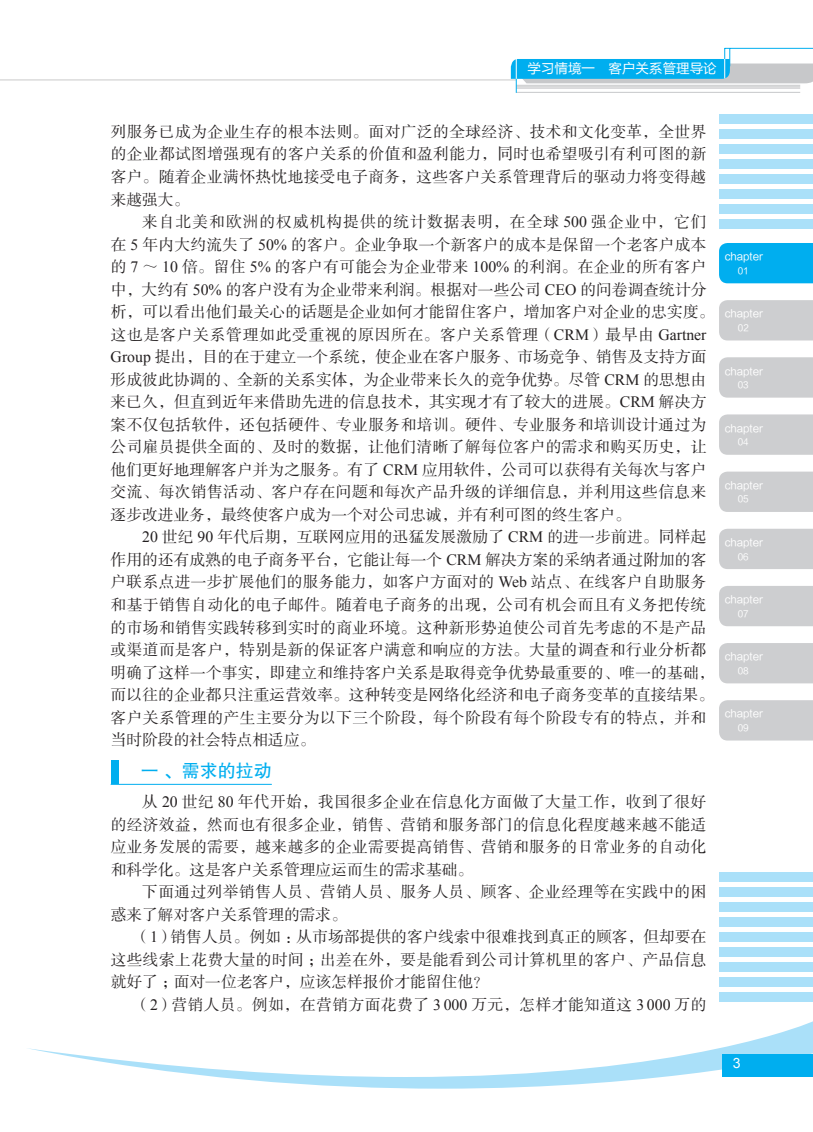
<style>
.page{position:relative;width:813px;height:1132px;background:#fff}
.page>*{position:absolute;margin:0;border:0;box-sizing:border-box;transform-origin:0 0}
.t1{font:18px "FZHTK GBK1 0";color:#00aeef}
.t2{font:15.75px/22.5px "FZSSK GBK1 0";letter-spacing:.015em;color:#231f20;text-align:justify}
.t3{font:14.1px "Arial";color:#fff}
.t4{font:13.5px "FZLTHK GBK1 0";color:#fff}
.t5{font:10.5px "FZLTHK GBK1 0";color:#fff}
.t6{font:9px "FZLTHK GBK1 0";color:#fff}
.s1{font-family:"Times New Roman"}
.s2{font-family:"Sim Sun"}
</style>
<div class="page">
<svg style="left:28px;top:1022px;width:784px;height:66px"></svg>
<div style="left:721px;top:1053px;width:91px;height:23px;background:#00aeef"></div>
<div style="left:718px;top:872px;width:94px;height:9px;background:#aae0f9"></div>
<div style="left:718px;top:887px;width:94px;height:9px;background:#aae0f9"></div>
<div style="left:718px;top:902px;width:94px;height:9px;background:#aae0f9"></div>
<div style="left:718px;top:917px;width:94px;height:9px;background:#aae0f9"></div>
<div style="left:718px;top:932px;width:94px;height:9px;background:#aae0f9"></div>
<div style="left:718px;top:947px;width:94px;height:9px;background:#aae0f9"></div>
<div style="left:718px;top:962px;width:94px;height:9px;background:#aae0f9"></div>
<div style="left:718px;top:977px;width:94px;height:9px;background:#aae0f9"></div>
<div style="left:718px;top:992px;width:94px;height:9px;background:#aae0f9"></div>
<div style="left:718px;top:114px;width:94px;height:10px;background:#aae0f9"></div>
<div style="left:718px;top:129px;width:94px;height:10px;background:#aae0f9"></div>
<div style="left:718px;top:144px;width:94px;height:10px;background:#aae0f9"></div>
<div style="left:718px;top:159px;width:94px;height:10px;background:#aae0f9"></div>
<div style="left:718px;top:174px;width:94px;height:10px;background:#aae0f9"></div>
<div style="left:718px;top:189px;width:94px;height:10px;background:#aae0f9"></div>
<div style="left:718px;top:204px;width:94px;height:10px;background:#aae0f9"></div>
<div style="left:718px;top:219px;width:94px;height:10px;background:#aae0f9"></div>
<div style="left:719px;top:243px;width:93px;height:40px;background:#00aeef"></div>
<div style="left:719px;top:300px;width:93px;height:40px;background:#cdced0"></div>
<div style="left:719px;top:357px;width:93px;height:40px;background:#cdced0"></div>
<div style="left:719px;top:414px;width:93px;height:40px;background:#cdced0"></div>
<div style="left:719px;top:471px;width:93px;height:41px;background:#cdced0"></div>
<div style="left:719px;top:528px;width:93px;height:41px;background:#cdced0"></div>
<div style="left:719px;top:586px;width:93px;height:40px;background:#cdced0"></div>
<div style="left:719px;top:643px;width:93px;height:40px;background:#cdced0"></div>
<div style="left:719px;top:700px;width:93px;height:40px;background:#cdced0"></div>
<hr style="left:13px;top:79px;width:503px;height:1px;background:#231f20">
<hr style="left:516px;top:85px;width:283px;height:1px;background:#c7c8ca">
<hr style="left:516px;top:86px;width:283px;height:1px;background:#c7c8ca">
<hr style="left:516px;top:88px;width:283px;height:1px;background:#c7c8ca">
<hr style="left:516px;top:92px;width:283px;height:1px;background:#c7c8ca">
<hr style="left:515px;top:60px;width:1px;height:33px;background:#00aeef">
<svg style="left:510px;top:48px;width:302px;height:35px"></svg>
<svg style="left:0;top:79px;width:13px;height:1px"></svg>
<hr style="left:111px;top:783px;width:161px;height:1px;background:#00aeef">
<div style="left:111px;top:760px;width:7px;height:23px;background:#00aeef"></div>
<p class="t4" style="left:527px;top:61px;width:190px">学习情境一 客户关系管理导论</p>
<p class="t2" style="left:111px;top:121px;width:597px">列服务已成为企业生存的根本法则。面对广泛的全球经济、技术和文化变革，全世界的企业都试图增强现有的客户关系的价值和盈利能力，同时也希望吸引有利可图的新客户。随着企业满怀热忱地接受电子商务，这些客户关系管理背后的驱动力将变得越来越强大。</p>
<p class="t2" style="left:111px;top:211px;width:605px;text-align:left;text-indent:32px">来自北美和欧洲的权威机构提供的统计数据表明，在全球 <span class="s1">500</span> 强企业中，它们在 <span class="s1">5</span> 年内大约流失了 <span class="s1">50%</span> 的客户。企业争取一个新客户的成本是保留一个老客户成本的 <span class="s1">7</span> <span class="s2">～</span> <span class="s1">10</span> 倍。留住 <span class="s1">5%</span> 的客户有可能会为企业带来 <span class="s1">100%</span> 的利润。在企业的所有客户中，大约有 <span class="s1">50%</span> 的客户没有为企业带来利润。根据对一些公司 <span class="s1">CEO</span> 的问卷调查统计分析，可以看出他们最关心的话题是企业如何才能留住客户，增加客户对企业的忠实度。这也是客户关系管理如此受重视的原因所在。客户关系管理（<span class="s1">CRM</span>）最早由 <span class="s1">Gartner Group</span> 提出，目的在于建立一个系统，使企业在客户服务、市场竞争、销售及支持方面形成彼此协调的、全新的关系实体，为企业带来长久的竞争优势。尽管 <span class="s1">CRM</span> 的思想由来已久，但直到近年来借助先进的信息技术，其实现才有了较大的进展。<span class="s1">CRM</span> 解决方案不仅包括软件，还包括硬件、专业服务和培训。硬件、专业服务和培训设计通过为公司雇员提供全面的、及时的数据，让他们清晰了解每位客户的需求和购买历史，让他们更好地理解客户并为之服务。有了 <span class="s1">CRM</span> 应用软件，公司可以获得有关每次与客户交流、每次销售活动、客户存在问题和每次产品升级的详细信息，并利用这些信息来逐步改进业务，最终使客户成为一个对公司忠诚，并有利可图的终生客户。</p>
<p class="t2" style="left:111px;top:526px;width:605px;text-align:left;text-indent:32px"><span class="s1">20</span> 世纪 <span class="s1">90</span> 年代后期，互联网应用的迅猛发展激励了 <span class="s1">CRM</span> 的进一步前进。同样起作用的还有成熟的电子商务平台，它能让每一个 <span class="s1">CRM</span> 解决方案的采纳者通过附加的客户联系点进一步扩展他们的服务能力，如客户方面对的 <span class="s1">Web</span> 站点、在线客户自助服务和基于销售自动化的电子邮件。随着电子商务的出现，公司有机会而且有义务把传统的市场和销售实践转移到实时的商业环境。这种新形势迫使公司首先考虑的不是产品或渠道而是客户，特别是新的保证客户满意和响应的方法。大量的调查和行业分析都明确了这样一个事实，即建立和维持客户关系是取得竞争优势最重要的、唯一的基础，而以往的企业都只注重运营效率。这种转变是网络化经济和电子商务变革的直接结果。客户关系管理的产生主要分为以下三个阶段，每个阶段有每个阶段专有的特点，并和当时阶段的社会特点相适应。</p>
<p class="t1" style="left:141px;top:760px;width:132px">一、需求的拉动</p>
<p class="t2" style="left:111px;top:791px;width:597px;text-indent:32px">从 <span class="s1">20</span> 世纪 <span class="s1">80</span> 年代开始，我国很多企业在信息化方面做了大量工作，收到了很好的经济效益，然而也有很多企业，销售、营销和服务部门的信息化程度越来越不能适应业务发展的需要，越来越多的企业需要提高销售、营销和服务的日常业务的自动化和科学化。这是客户关系管理应运而生的需求基础。</p>
<p class="t2" style="left:111px;top:881px;width:597px;text-indent:32px">下面通过列举销售人员、营销人员、服务人员、顾客、企业经理等在实践中的困惑来了解对客户关系管理的需求。</p>
<p class="t2" style="left:111px;top:926px;width:597px;text-indent:24px">（<span class="s1">1</span>）销售人员。例如：从市场部提供的客户线索中很难找到真正的顾客，但却要在这些线索上花费大量的时间；出差在外，要是能看到公司计算机里的客户、产品信息就好了；面对一位老客户，应该怎样报价才能留住他？</p>
<p class="t2" style="left:134px;top:993px;width:573px">（<span class="s1">2</span>）营销人员。例如，在营销方面花费了 <span class="s1">3 000</span> 万元，怎样才能知道这 <span class="s1">3 000</span> 万的</p>
<p class="t5" style="left:724px;top:251px;width:40px">chapter</p>
<p class="t6" style="left:737px;top:266px;width:12px">01</p>
<p class="t5" style="left:724px;top:308px;width:40px">chapter</p>
<p class="t6" style="left:737px;top:323px;width:12px">02</p>
<p class="t5" style="left:724px;top:365px;width:40px">chapter</p>
<p class="t6" style="left:737px;top:380px;width:12px">03</p>
<p class="t5" style="left:724px;top:422px;width:40px">chapter</p>
<p class="t6" style="left:737px;top:437px;width:12px">04</p>
<p class="t5" style="left:724px;top:479px;width:40px">chapter</p>
<p class="t6" style="left:737px;top:494px;width:12px">05</p>
<p class="t5" style="left:724px;top:536px;width:40px">chapter</p>
<p class="t6" style="left:737px;top:551px;width:12px">06</p>
<p class="t5" style="left:724px;top:593px;width:40px">chapter</p>
<p class="t6" style="left:737px;top:608px;width:12px">07</p>
<p class="t5" style="left:724px;top:650px;width:40px">chapter</p>
<p class="t6" style="left:737px;top:665px;width:12px">08</p>
<p class="t5" style="left:724px;top:707px;width:40px">chapter</p>
<p class="t6" style="left:737px;top:722px;width:12px">09</p>
<p class="t3" style="left:732px;top:1053px;width:9px">3</p>
</div>
